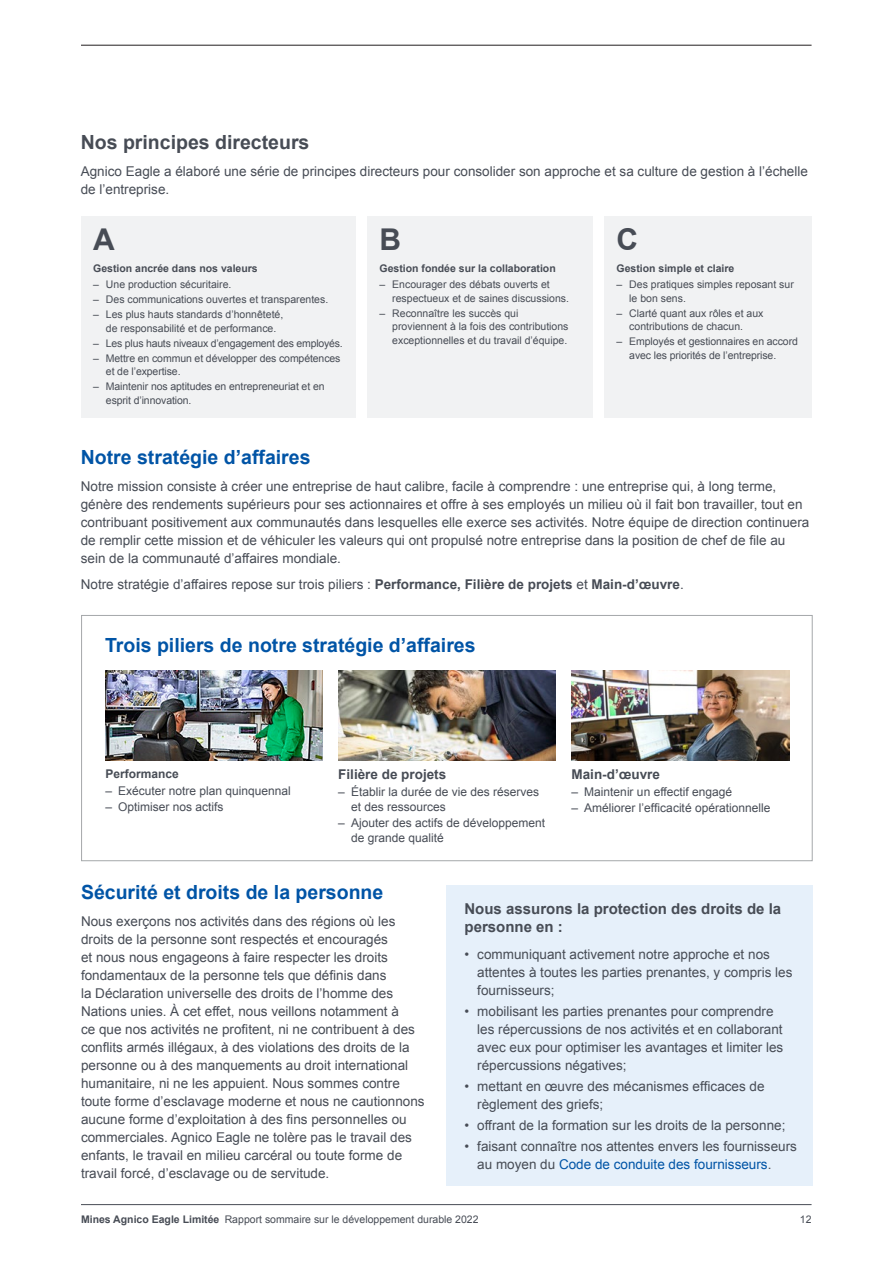
<style>
.page{position:relative;width:893px;height:1263px;background:#fff}
.page>*{position:absolute;margin:0;border:0;box-sizing:border-box;transform-origin:0 0}
.t1{font:700 30px "Arial";color:#474c55}
.H3_Subhead{font:700 19.5px "Arial";color:#0054a6}
.H3_Subhead-2{font:700 19.5px "Arial";color:#474c55}
.H4_Subhead{font:700 15px/18px "Arial";color:#474c55}
.Body_Copy{font:13.5px/18px "Arial";color:#474c55}
.Body_Copy-2{font:700 13.5px "Arial";color:#474c55}
.t2{font:12px/15px "Arial";color:#474c55}
.Body_Copy-3{font:700 12px "Arial";color:#474c55}
.t3{font:10.5px/13.5px "Arial";color:#474c55}
.Body_Copy-4{font:700 10.5px "Arial";color:#474c55}
.t4{font:10.5px "Arial";letter-spacing:-.02em;color:#474c55}
.s1{font-weight:700}
.s2{color:#0054a6}
</style>
<div class="page">
<div style="left:604px;top:216px;width:208px;height:201px;background:#f1f2f3"></div>
<div style="left:368px;top:216px;width:224px;height:201px;background:#f1f2f3"></div>
<div style="left:81px;top:216px;width:275px;height:201px;background:#f1f2f3"></div>
<div style="left:81px;top:615px;width:732px;height:246px;border:1px solid #a5a8aa"></div>
<img style="left:572px;top:670px;width:217px;height:90px">
<img style="left:338px;top:670px;width:218px;height:90px">
<img style="left:105px;top:670px;width:217px;height:90px">
<div style="left:446px;top:885px;width:367px;height:300px;background:#e6f0fa"></div>
<hr style="left:81px;top:1204px;width:731px;height:1px;background:#474c55">
<hr style="left:81px;top:45px;width:731px;height:1px;background:#231f20">
<p class="H3_Subhead-2" style="left:81px;top:130px;width:230px">Nos principes directeurs</p>
<p class="Body_Copy" style="left:81px;top:162px;width:729px">Agnico Eagle a élaboré une série de principes directeurs pour consolider son approche et sa culture de gestion à l’échelle de l’entreprise.</p>
<p class="t1" style="left:93px;top:220px;width:23px">A</p>
<p class="Body_Copy-4" style="left:93px;top:261px;width:166px">Gestion ancrée dans nos valeurs</p>
<p class="t3" style="left:93px;top:278px;width:140px">– Une production sécuritaire.</p>
<p class="t3" style="left:93px;top:293px;width:237px">– Des communications ouvertes et transparentes.</p>
<p class="t3" style="left:93px;top:308px;width:192px;text-align:center">– Les plus hauts standards d’honnêteté, de responsabilité et de performance.</p>
<p class="t4" style="left:93px;top:336px;width:251px">– Les plus hauts niveaux d’engagement des employés.</p>
<p class="t3" style="left:106px;top:352px;width:236px;text-indent:-13px">– Mettre en commun et développer des compétences et de l’expertise.</p>
<p class="t3" style="left:106px;top:380px;width:220px;text-indent:-13px">– Maintenir nos aptitudes en entrepreneuriat et en esprit d’innovation.</p>
<p class="t1" style="left:380px;top:220px;width:23px">B</p>
<p class="Body_Copy-4" style="left:380px;top:261px;width:178px">Gestion fondée sur la collaboration</p>
<p class="t3" style="left:392px;top:278px;width:178px;text-indent:-13px">– Encourager des débats ouverts et respectueux et de saines discussions.</p>
<p class="t3" style="left:392px;top:307px;width:178px;text-indent:-13px">– Reconnaître les succès qui proviennent à la fois des contributions exceptionnelles et du travail d’équipe.</p>
<p class="t1" style="left:616px;top:220px;width:23px">C</p>
<p class="Body_Copy-4" style="left:616px;top:261px;width:119px">Gestion simple et claire</p>
<p class="t3" style="left:629px;top:278px;width:166px;text-indent:-13px">– Des pratiques simples reposant sur le bon sens.</p>
<p class="t3" style="left:629px;top:307px;width:136px;text-indent:-13px">– Clarté quant aux rôles et aux contributions de chacun.</p>
<p class="t3" style="left:629px;top:335px;width:170px;text-indent:-13px">– Employés et gestionnaires en accord avec les priorités de l’entreprise.</p>
<p class="H3_Subhead" style="left:81px;top:445px;width:231px">Notre stratégie d’affaires</p>
<p class="Body_Copy" style="left:81px;top:477px;width:730px">Notre mission consiste à créer une entreprise de haut calibre, facile à comprendre : une entreprise qui, à long terme, génère des rendements supérieurs pour ses actionnaires et offre à ses employés un milieu où il fait bon travailler, tout en contribuant positivement aux communautés dans lesquelles elle exerce ses activités. Notre équipe de direction continuera de remplir cette mission et de véhiculer les valeurs qui ont propulsé notre entreprise dans la position de chef de file au sein de la communauté d’affaires mondiale.</p>
<p class="Body_Copy" style="left:81px;top:576px;width:604px">Notre stratégie d’affaires repose sur trois piliers : <span class="s1">Performance, Filière de projets</span> et <span class="s1">Main-d’œuvre</span>.</p>
<p class="H3_Subhead" style="left:105px;top:632px;width:372px">Trois piliers de notre stratégie d’affaires</p>
<p class="Body_Copy-3" style="left:105px;top:766px;width:75px">Performance</p>
<p class="t2" style="left:105px;top:783px;width:187px">– Exécuter notre plan quinquennal</p>
<p class="t2" style="left:105px;top:800px;width:120px">– Optimiser nos actifs</p>
<p class="Body_Copy-2" style="left:338px;top:766px;width:110px">Filière de projets</p>
<p class="t2" style="left:351px;top:784px;width:190px;text-indent:-13px">– Établir la durée de vie des réserves et des ressources</p>
<p class="t2" style="left:351px;top:816px;width:196px;text-indent:-13px">– Ajouter des actifs de développement de grande qualité</p>
<p class="Body_Copy-2" style="left:572px;top:766px;width:90px">Main-d’œuvre</p>
<p class="t2" style="left:572px;top:784px;width:162px">– Maintenir un effectif engagé</p>
<p class="t2" style="left:572px;top:801px;width:200px">– Améliorer l’efficacité opérationnelle</p>
<p class="H3_Subhead" style="left:81px;top:880px;width:304px">Sécurité et droits de la personne</p>
<p class="Body_Copy" style="left:81px;top:912px;width:345px">Nous exerçons nos activités dans des régions où les droits de la personne sont respectés et encouragés<br>et nous nous engageons à faire respecter les droits fondamentaux de la personne tels que définis dans<br>la Déclaration universelle des droits de l’homme des Nations unies. À cet effet, nous veillons notamment à<br>ce que nos activités ne profitent, ni ne contribuent à des conflits armés illégaux, à des violations des droits de la personne ou à des manquements au droit international humanitaire, ni ne les appuient. Nous sommes contre toute forme d’esclavage moderne et nous ne cautionnons aucune forme d’exploitation à des fins personnelles ou commerciales. Agnico Eagle ne tolère pas le travail des enfants, le travail en milieu carcéral ou toute forme de travail forcé, d’esclavage ou de servitude.</p>
<p class="t3" style="left:81px;top:1212px;width:399px"><span class="s1">Mines Agnico Eagle Limitée</span> Rapport sommaire sur le développement durable 2022</p>
<p class="t3" style="left:800px;top:1212px;width:13px">12</p>
<p class="H4_Subhead" style="left:464px;top:900px;width:318px">Nous assurons la protection des droits de la personne en :</p>
<p class="Body_Copy" style="left:477px;top:945px;width:317px;text-indent:-13px">• communiquant activement notre approche et nos attentes à toutes les parties prenantes, y compris les fournisseurs;</p>
<p class="Body_Copy" style="left:477px;top:1002px;width:308px;text-indent:-13px">• mobilisant les parties prenantes pour comprendre les répercussions de nos activités et en collaborant avec eux pour optimiser les avantages et limiter les répercussions négatives;</p>
<p class="Body_Copy" style="left:477px;top:1077px;width:289px;text-indent:-13px">• mettant en œuvre des mécanismes efficaces de règlement des griefs;</p>
<p class="Body_Copy" style="left:464px;top:1116px;width:322px">• offrant de la formation sur les droits de la personne;</p>
<p class="Body_Copy" style="left:477px;top:1137px;width:321px;text-indent:-13px">• faisant connaître nos attentes envers les fournisseurs au moyen du <span class="s2">Code de conduite des fournisseurs</span>.</p>
</div>
